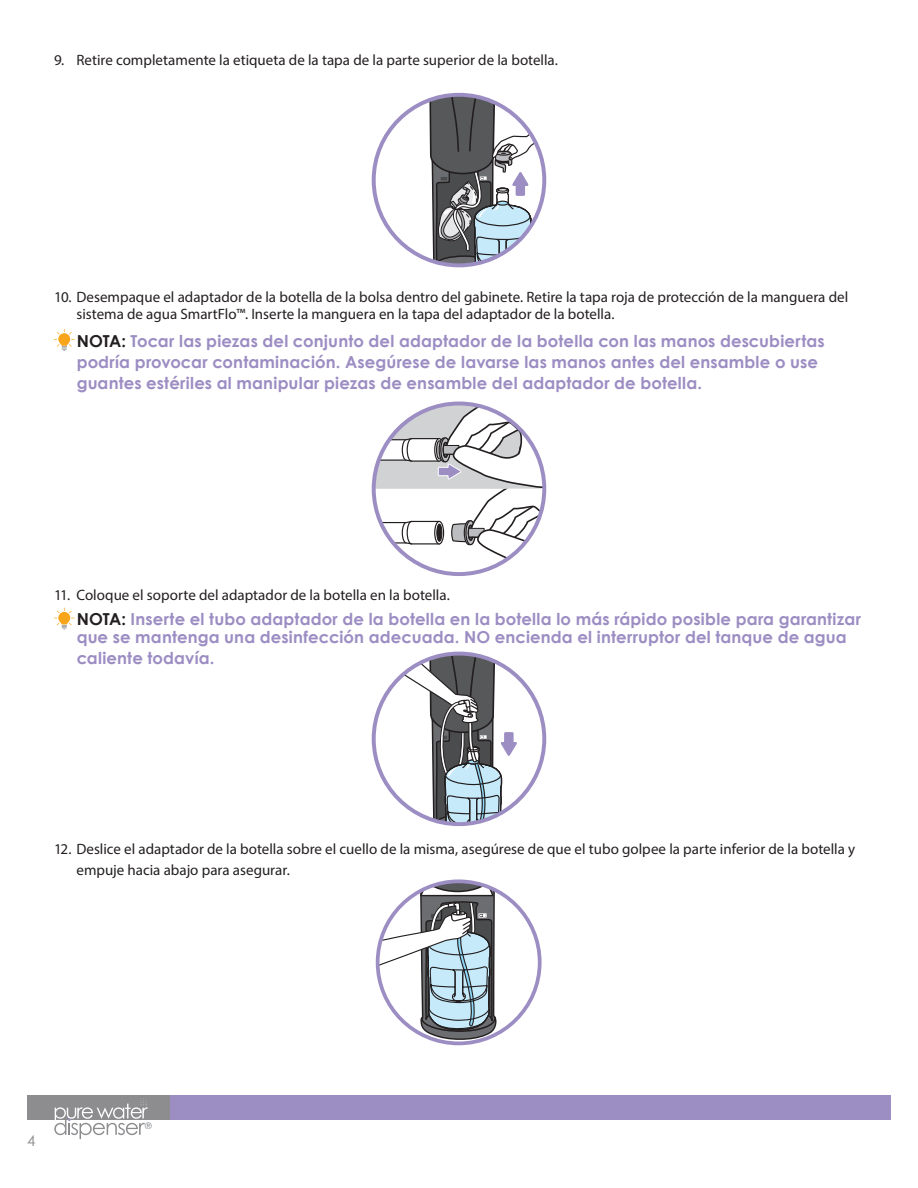
<style>
.page{position:relative;width:918px;height:1188px;background:#fff}
.page>*{position:absolute;margin:0;border:0;box-sizing:border-box;transform-origin:0 0}
.Warning{font:700 16.5px/21px "Century Gothic";letter-spacing:.01em;color:#9c8dc3}
.t1{font:15px/16.5px "Myriad Pro";color:#231f20}
.t2{font:15px "Century Gothic";color:#8d8d90}
.t3{font:9px "Helvetica Neue";color:#8a8c8f}
.s1{color:#231f20}
</style>
<div class="page">
<div style="left:28px;top:1095px;width:863px;height:25px;background:#8d8d90"></div>
<div style="left:171px;top:1095px;width:720px;height:25px;background:#9c8dc3"></div>
<svg style="left:54px;top:1098px;width:94px;height:41px"></svg>
<svg style="left:378px;top:884px;width:121px;height:159px"></svg>
<div style="left:376px;top:879px;width:166px;height:166px;border:4px solid #9c8dc3;border-radius:50%"></div>
<svg style="left:392px;top:654px;width:125px;height:170px"></svg>
<svg style="left:428px;top:95px;width:116px;height:170px"></svg>
<svg style="left:374px;top:404px;width:170px;height:169px"></svg>
<div style="left:372px;top:402px;width:174px;height:174px;border:4px solid #9c8dc3;border-radius:50%"></div>
<svg style="left:54px;top:329px;width:21px;height:22px"></svg>
<svg style="left:54px;top:608px;width:21px;height:22px"></svg>
<p class="t1" style="left:54px;top:52px;width:506px">9. Retire completamente la etiqueta de la tapa de la parte superior de la botella.</p>
<p class="t1" style="left:76px;top:289px;width:773px;text-indent:-22px">10. Desempaque el adaptador de la botella de la bolsa dentro del gabinete. Retire la tapa roja de protección de la manguera del sistema de agua SmartFlo™. Inserte la manguera en la tapa del adaptador de la botella.</p>
<p class="Warning" style="left:77px;top:330px;width:750px"><span class="s1">NOTA:</span> Tocar las piezas del conjunto del adaptador de la botella con las manos descubiertas podría provocar contaminación. Asegúrese de lavarse las manos antes del ensamble o use guantes estériles al manipular piezas de ensamble del adaptador de botella.</p>
<p class="t1" style="left:54px;top:586px;width:397px">11. Coloque el soporte del adaptador de la botella en la botella.</p>
<p class="Warning" style="left:77px;top:609px;width:786px;line-height:18px"><span class="s1">NOTA:</span> Inserte el tubo adaptador de la botella en la botella lo más rápido posible para garantizar que se mantenga una desinfección adecuada. NO encienda el interruptor del tanque de agua</p>
<p class="Warning" style="left:77px;top:647px;width:139px">caliente todavía.</p>
<p class="t1" style="left:76px;top:838px;width:780px;line-height:21px;text-indent:-22px">12. Deslice el adaptador de la botella sobre el cuello de la misma, asegúrese de que el tubo golpee la parte inferior de la botella y empuje hacia abajo para asegurar.</p>
<p class="t2" style="left:27px;top:1132px;width:10px">4</p>
<p class="t3" style="left:145px;top:1119px;width:9px">®</p>
</div>
